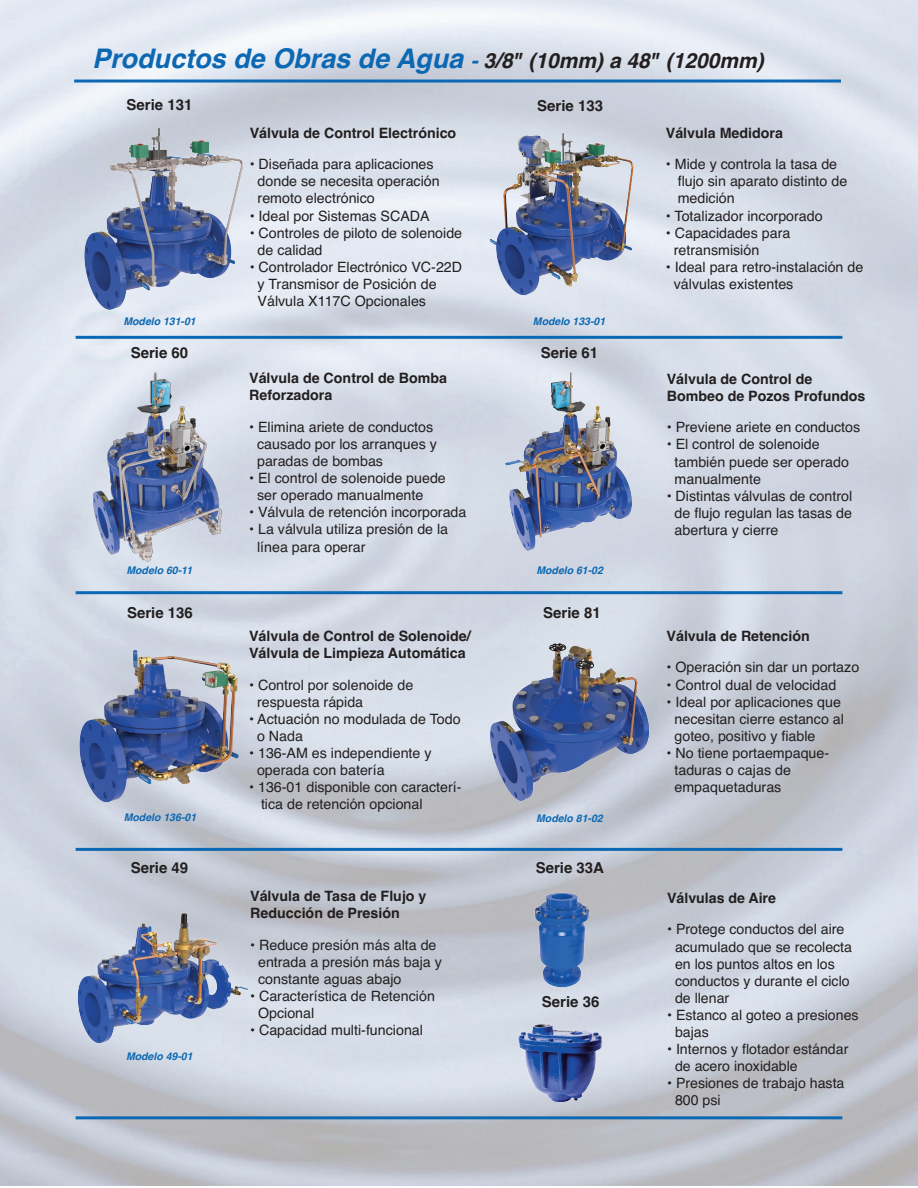
<style>
.page{position:relative;width:918px;height:1188px;background:#fff}
.page>*{position:absolute;margin:0;border:0;box-sizing:border-box;transform-origin:0 0}
.t1{font:italic 700 27px "Helvetica";color:#0c68b2}
.t2{font:700 15px "Helvetica";color:#231f20}
.t3{font:14.25px/17.1px "Helvetica";color:#231f20}
.t4{font:700 14.25px/17.1px "Helvetica";color:#231f20}
.t5{font:italic 700 10.5px "Helvetica";color:#0c68b2}
.s1{font-size:21px}
.s2{font-size:21px;color:#231f20}
</style>
<div class="page">
<img style="left:0;top:0;width:918px;height:1186px">
<img style="left:76px;top:122px;width:171px;height:200px">
<img style="left:501px;top:370px;width:134px;height:185px">
<img style="left:522px;top:888px;width:80px;height:105px">
<img style="left:72px;top:901px;width:182px;height:153px">
<img style="left:514px;top:1021px;width:94px;height:83px">
<img style="left:486px;top:128px;width:152px;height:171px">
<img style="left:89px;top:370px;width:136px;height:193px">
<img style="left:484px;top:638px;width:169px;height:168px">
<img style="left:77px;top:643px;width:166px;height:167px">
<hr style="left:76px;top:336px;width:766px;height:3px;background:#0c68b2">
<hr style="left:76px;top:591px;width:766px;height:3px;background:#0c68b2">
<hr style="left:76px;top:848px;width:766px;height:3px;background:#0c68b2">
<hr style="left:76px;top:1116px;width:766px;height:3px;background:#0c68b2">
<hr style="left:74px;top:80px;width:767px;height:3px;background:#0c68b2">
<h1 class="t1" style="left:92px;top:43px;width:673px">Productos de Obras de Agua <span class="s1">-</span> <span class="s2">3/8" (10mm) a 48" (1200mm)</span></h1>
<p class="t2" style="left:127px;top:96px;width:67px">Serie 131</p>
<p class="t2" style="left:537px;top:97px;width:67px">Serie 133</p>
<p class="t4" style="left:250px;top:124px;width:208px">Válvula de Control Electrónico</p>
<p class="t3" style="left:258px;top:156px;width:184px;text-indent:-8px">• Diseñada para aplicaciones donde se necesita operación remoto electrónico</p>
<p class="t3" style="left:250px;top:207px;width:182px">• Ideal por Sistemas SCADA</p>
<p class="t3" style="left:258px;top:224px;width:206px;text-indent:-8px">• Controles de piloto de solenoide de calidad</p>
<p class="t3" style="left:258px;top:258px;width:206px;text-indent:-8px">• Controlador Electrónico VC-22D y Transmisor de Posición de<br>Válvula X117C Opcionales</p>
<p class="t5" style="left:123px;top:315px;width:74px">Modelo 131-01</p>
<p class="t5" style="left:533px;top:315px;width:74px">Modelo 133-01</p>
<p class="t2" style="left:131px;top:344px;width:59px">Serie 60</p>
<p class="t2" style="left:541px;top:344px;width:59px">Serie 61</p>
<p class="t4" style="left:249px;top:370px;width:199px">Válvula de Control de Bomba<br>Reforzadora</p>
<p class="t3" style="left:257px;top:418px;width:181px;text-indent:-8px">• Elimina ariete de conductos causado por los arranques y paradas de bombas</p>
<p class="t3" style="left:257px;top:470px;width:190px;text-indent:-8px">• El control de solenoide puede ser operado manualmente</p>
<p class="t3" style="left:249px;top:504px;width:219px">• Válvula de retención incorporada</p>
<p class="t3" style="left:257px;top:521px;width:193px;text-indent:-8px">• La válvula utiliza presión de la línea para operar</p>
<p class="t5" style="left:126px;top:564px;width:67px">Modelo 60-11</p>
<p class="t5" style="left:536px;top:564px;width:68px">Modelo 61-02</p>
<p class="t2" style="left:127px;top:604px;width:67px">Serie 136</p>
<p class="t2" style="left:543px;top:604px;width:59px">Serie 81</p>
<p class="t5" style="left:124px;top:811px;width:74px">Modelo 136-01</p>
<p class="t4" style="left:249px;top:628px;width:223px">Válvula de Control de Solenoide/<br>Válvula de Limpieza Automática</p>
<p class="t3" style="left:257px;top:676px;width:158px;text-indent:-8px">• Control por solenoide de respuesta rápida</p>
<p class="t3" style="left:257px;top:710px;width:205px;text-indent:-8px">• Actuación no modulada de Todo o Nada</p>
<p class="t3" style="left:257px;top:745px;width:176px;text-indent:-8px">• 136-AM es independiente y operada con batería</p>
<p class="t3" style="left:261px;top:779px;width:202px;text-indent:-12px">• 136-01 disponible con caracterí&shy;tica de retención opcional</p>
<p class="t5" style="left:536px;top:813px;width:68px">Modelo 81-02</p>
<p class="t2" style="left:131px;top:859px;width:59px">Serie 49</p>
<p class="t2" style="left:536px;top:859px;width:70px">Serie 33A</p>
<p class="t5" style="left:126px;top:1050px;width:68px">Modelo 49-01</p>
<p class="t4" style="left:250px;top:888px;width:178px">Válvula de Tasa de Flujo y<br>Reducción de Presión</p>
<p class="t3" style="left:258px;top:936px;width:185px;text-indent:-8px">• Reduce presión más alta de entrada a presión más baja y constante aguas abajo</p>
<p class="t3" style="left:258px;top:987px;width:178px;text-indent:-8px">• Característica de Retención<br>Opcional</p>
<p class="t3" style="left:250px;top:1022px;width:174px">• Capacidad multi-funcional</p>
<p class="t2" style="left:542px;top:993px;width:59px">Serie 36</p>
<p class="t4" style="left:666px;top:124px;width:119px">Válvula Medidora</p>
<p class="t3" style="left:678px;top:156px;width:171px;text-indent:-12px">• Mide y controla la tasa de flujo sin aparato distinto de medición</p>
<p class="t3" style="left:666px;top:207px;width:158px">• Totalizador incorporado</p>
<p class="t3" style="left:674px;top:224px;width:118px;text-indent:-8px">• Capacidades para retransmisión</p>
<p class="t3" style="left:674px;top:258px;width:191px;text-indent:-8px">• Ideal para retro-instalación de válvulas existentes</p>
<p class="t4" style="left:667px;top:370px;width:200px">Válvula de Control de<br>Bombeo de Pozos Profundos</p>
<p class="t3" style="left:667px;top:419px;width:195px">• Previene ariete en conductos</p>
<p class="t3" style="left:675px;top:436px;width:176px;text-indent:-8px">• El control de solenoide también puede ser operado manualmente</p>
<p class="t3" style="left:675px;top:487px;width:179px;text-align:justify;text-indent:-8px">• Distintas válvulas de control de flujo regulan las tasas de abertura y cierre</p>
<p class="t4" style="left:667px;top:628px;width:145px">Válvula de Retención</p>
<p class="t3" style="left:667px;top:659px;width:194px">• Operación sin dar un portazo</p>
<p class="t3" style="left:667px;top:676px;width:171px">• Control dual de velocidad</p>
<p class="t3" style="left:674px;top:693px;width:171px;text-indent:-8px">• Ideal por aplicaciones que necesitan cierre estanco al goteo, positivo y fiable</p>
<p class="t3" style="left:674px;top:745px;width:156px;text-indent:-8px">• No tiene portaempaque&shy;taduras o cajas de empaquetaduras</p>
<p class="t4" style="left:667px;top:890px;width:110px">Válvulas de Aire</p>
<p class="t3" style="left:675px;top:921px;width:179px;text-indent:-8px">• Protege conductos del aire acumulado que se recolecta en los puntos altos en los conductos y durante el ciclo de llenar</p>
<p class="t3" style="left:675px;top:1006px;width:185px;text-indent:-8px">• Estanco al goteo a presiones bajas</p>
<p class="t3" style="left:675px;top:1041px;width:175px;text-indent:-8px">• Internos y flotador estándar de acero inoxidable</p>
<p class="t3" style="left:675px;top:1075px;width:171px;text-indent:-8px">• Presiones de trabajo hasta<br>800 psi</p>
</div>
